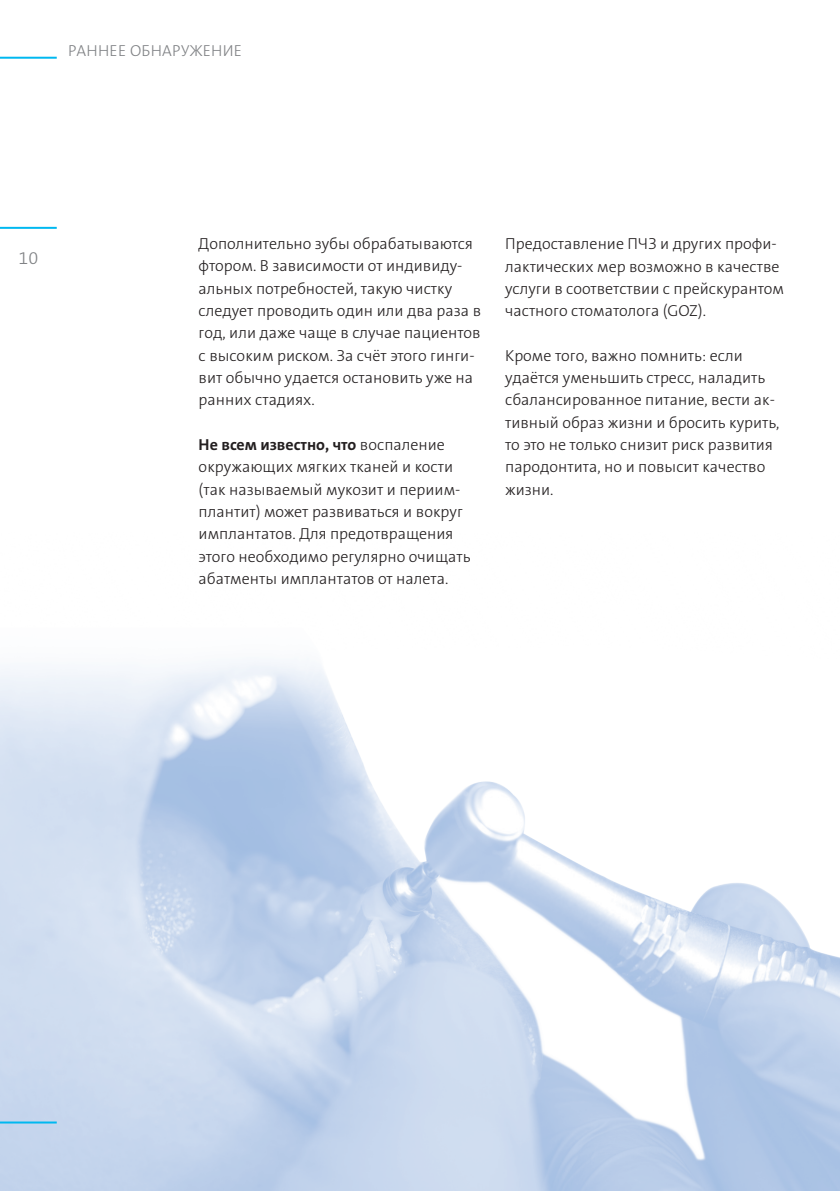
<style>
.page{position:relative;width:840px;height:1191px;background:#fff}
.page>*{position:absolute;margin:0;border:0;box-sizing:border-box;transform-origin:0 0}
.t1{font:300 18px "The Sans B Plus W3";color:#808285}
.t2{font:300 16px/22.4px "The Sans B Plus W3";color:#231f20}
.t3{font:700 16px "The Sans B Plus W7";color:#231f20}
.t4{font:300 16px "The Sans B Plus W3";letter-spacing:.015em;color:#808285}
.s1{font-family:"The Sans B Plus W3";font-weight:300}
</style>
<div class="page">
<hr style="left:0;top:57px;width:57px;height:2px;background:#00b8f0">
<hr style="left:0;top:227px;width:57px;height:2px;background:#00b8f0">
<img style="left:0;top:661px;width:839px;height:530px">
<hr style="left:0;top:1121px;width:57px;height:2px;background:#00b8f0">
<p class="t4" style="left:68px;top:40px;width:175px">РАННЕЕ ОБНАРУЖЕНИЕ</p>
<p class="t1" style="left:18px;top:246px;width:21px">10</p>
<p class="t2" style="left:198px;top:233px;width:284px">Дополнительно зубы обрабатываются фтором. В зависимости от индивиду&shy;альных потребностей, такую чистку следует проводить один или два раза в год, или даже чаще в случае пациентов с высоким риском. За счёт этого гинги&shy;вит обычно удается остановить уже на ранних стадиях.</p>
<p class="t3" style="left:198px;top:434px;width:248px">Не всем известно, что <span class="s1">воспаление</span></p>
<p class="t2" style="left:198px;top:456px;width:273px">окружающих мягких тканей и кости (так называемый мукозит и периим&shy;плантит) может развиваться и вокруг имплантатов. Для предотвращения этого необходимо регулярно очищать абатменты имплантатов от налета.</p>
<p class="t2" style="left:505px;top:233px;width:280px">Предоставление ПЧЗ и других профи&shy;лактических мер возможно в качестве услуги в соответствии с прейскурантом частного стоматолога (GOZ).</p>
<p class="t2" style="left:505px;top:344px;width:276px">Кроме того, важно помнить: если удаётся уменьшить стресс, наладить сбалансированное питание, вести ак&shy;тивный образ жизни и бросить курить, то это не только снизит риск развития пародонтита, но и повысит качество жизни.</p>
</div>
